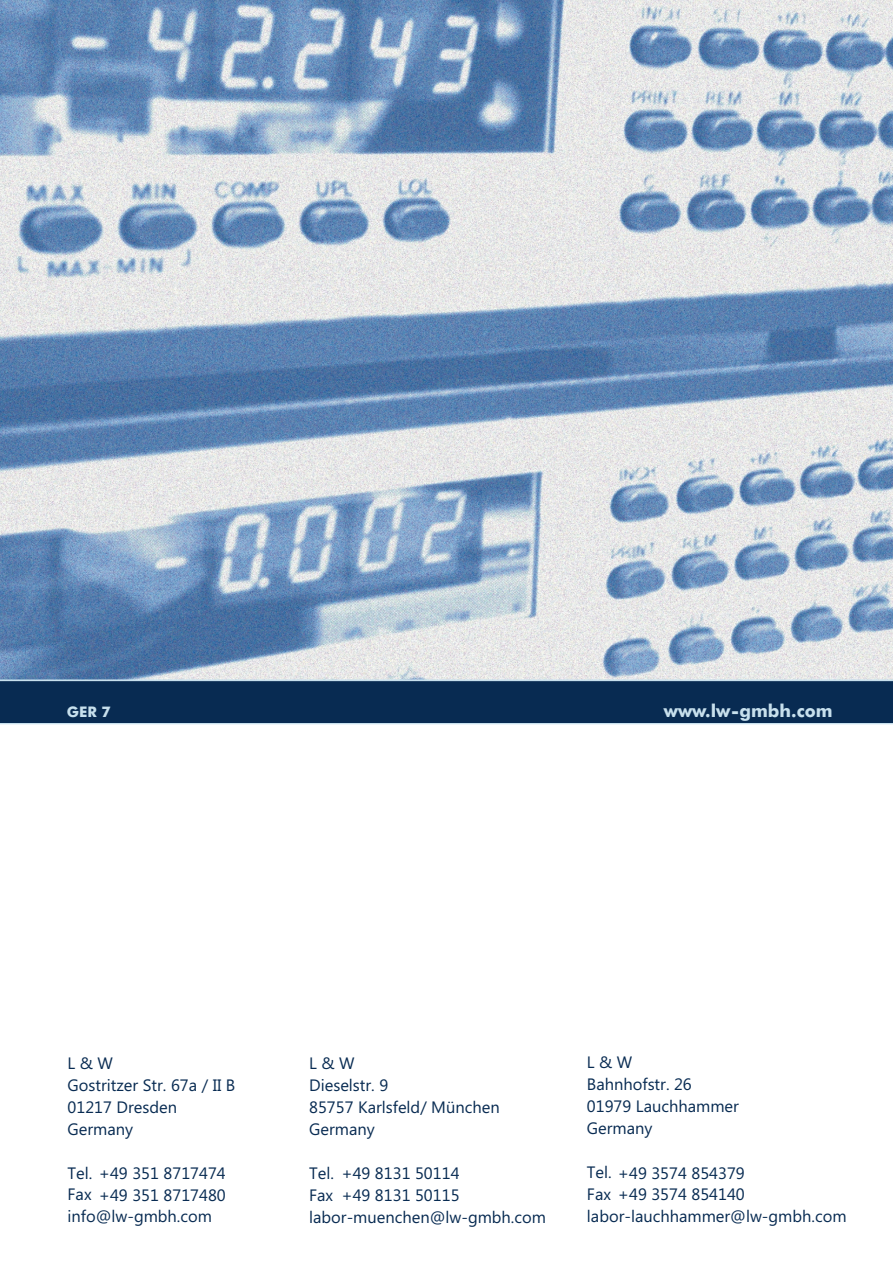
<style>
.page{position:relative;width:893px;height:1263px;background:#fff}
.page>*{position:absolute;margin:0;border:0;box-sizing:border-box;transform-origin:0 0}
.t1{font:500 17.7px "Futura BT";color:#c7e0ed}
.t2{font:16.5px/21.9px "Ebrima";color:#082b52}
.t3{font:500 14.7px "Futura BT";color:#c7e0ed}
</style>
<div class="page">
<hr style="left:0;top:722px;width:893px;height:2px;background:#c7e0ed">
<img style="left:0;top:0;width:893px;height:679px">
<div style="left:0;top:681px;width:893px;height:42px;background:#082b52"></div>
<hr style="left:0;top:679px;width:893px;height:2px;background:#c7e0ed">
<p class="t3" style="left:67px;top:706px;width:45px">GER 7</p>
<p class="t1" style="left:664px;top:704px;width:170px">www.lw-gmbh.com</p>
<p class="t2" style="left:68px;top:1053px;width:169px">L &amp; W<br>Gostritzer Str. 67a / II B<br>01217 Dresden<br>Germany</p>
<p class="t2" style="left:68px;top:1163px;width:160px;text-align:justify">Tel. +49 351 8717474<br>Fax +49 351 8717480 info@lw-gmbh.com</p>
<p class="t2" style="left:309px;top:1054px;width:192px">L &amp; W<br>Dieselstr. 9<br>85757 Karlsfeld/ München<br>Germany</p>
<p class="t2" style="left:309px;top:1163px;width:238px">Tel. +49 8131 50114<br>Fax labor-muenchen@lw-gmbh.com</p>
<p class="t2" style="left:341px;top:1185px;width:120px">+49 8131 50115</p>
<p class="t2" style="left:587px;top:1053px;width:153px">L &amp; W<br>Bahnhofstr. 26<br>01979 Lauchhammer<br>Germany</p>
<p class="t2" style="left:587px;top:1163px;width:261px">Tel. +49 3574 854379<br>Fax +49 3574 854140 labor-lauchhammer@lw-gmbh.com</p>
</div>
